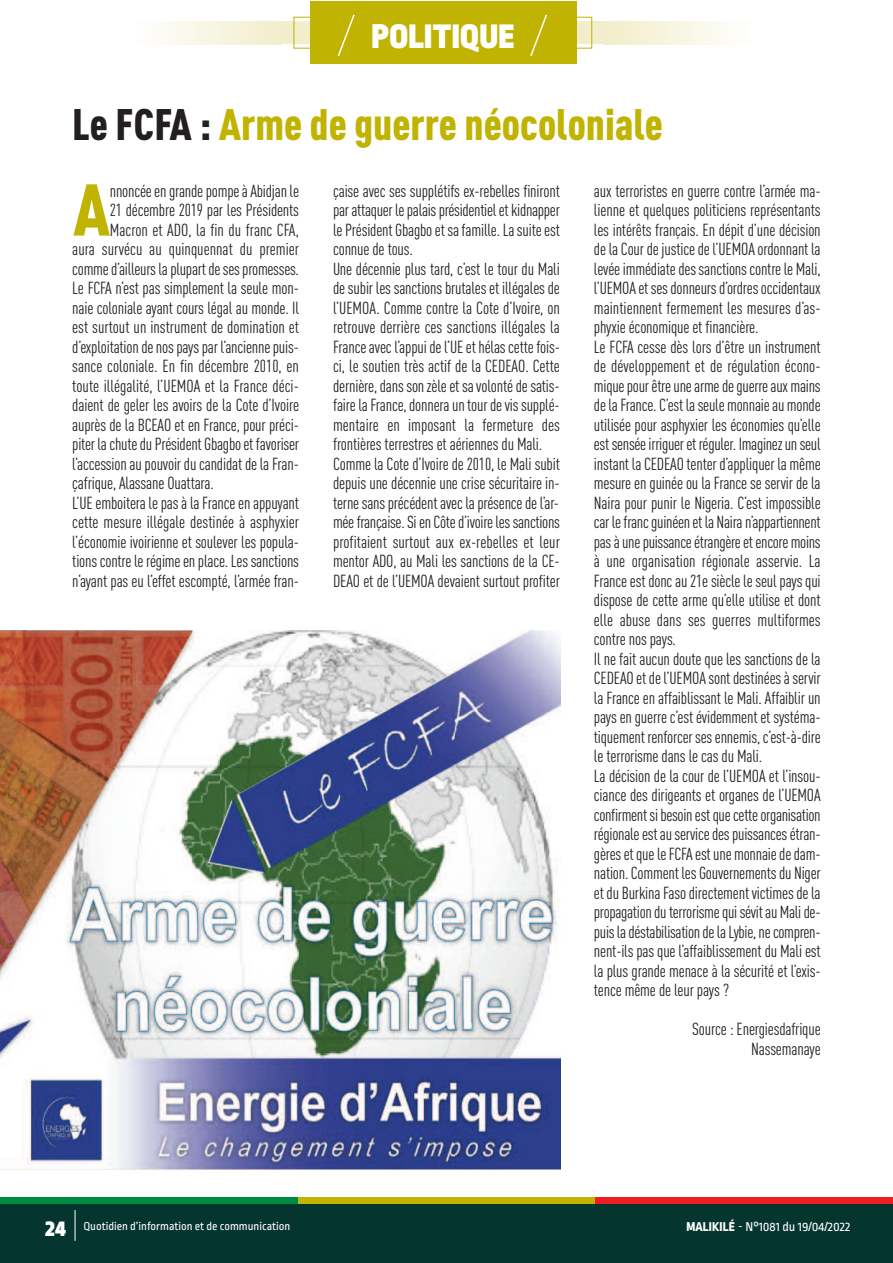
<style>
.page{position:relative;width:893px;height:1263px;background:#fff}
.page>*{position:absolute;margin:0;border:0;box-sizing:border-box;transform-origin:0 0}
.t1{font:900 condensed 72px "DIN Pro";color:#c0b301}
.t2{font:900 condensed 43.5px "DIN Pro";color:#c0b301}
.t3{font:900 36px "Ropa Sans Pro";letter-spacing:.01em;color:#fff}
.t4{font:condensed 17.25px/19.5px "DIN Pro";letter-spacing:-.01em;color:#231f20}
.t5{font:13.5px "Ropa Sans Pro";color:#fff}
.t6{font:12px "Ropa Sans Pro";color:#fff}
.s1{color:#231f20}
.s2{font-weight:900;font-size:24px}
.s3{font-weight:800}
</style>
<div class="page">
<div style="left:0;top:1203px;width:893px;height:60px;background:#05352f"></div>
<div style="left:0;top:1197px;width:298px;height:6px;background:#008b43"></div>
<div style="left:298px;top:1197px;width:297px;height:6px;background:#c0b301"></div>
<div style="left:595px;top:1197px;width:298px;height:6px;background:#ee1d23"></div>
<hr style="left:75px;top:1210px;width:1px;height:31px;background:#fff">
<div style="left:282px;top:21px;width:323px;height:23px;background:#f2eecb"></div>
<div style="left:135px;top:21px;width:147px;height:23px;background:linear-gradient(to right,#fefefe,#f1eeca)"></div>
<div style="left:604px;top:21px;width:147px;height:23px;background:linear-gradient(to right,#f1eeca,#fefefd)"></div>
<div style="left:310px;top:2px;width:267px;height:62px;background:#c0b301"></div>
<svg style="left:337px;top:14px;width:18px;height:42px"></svg>
<svg style="left:530px;top:14px;width:18px;height:42px"></svg>
<img style="left:0;top:630px;width:560px;height:539px">
<h3 class="t3" style="left:372px;top:24px;width:144px">POLITIQUE</h3>
<h2 class="t2" style="left:72px;top:109px;width:592px"><span class="s1">Le FCFA :</span> Arme de guerre néocoloniale</h2>
<h1 class="t1" style="left:73px;top:184px;width:39px">A</h1>
<p class="t4" style="left:110px;top:182px;width:191px">nnoncéeengrandepompeàAbidjanle</p>
<p class="t4" style="left:110px;top:202px;width:191px">21 décembre 2019 par les Présidents</p>
<p class="t4" style="left:110px;top:221px;width:191px">Macron et ADO, la fin du franc CFA,</p>
<p class="t4" style="left:72px;top:241px;width:228px">aura survécu au quinquennat du premier</p>
<p class="t4" style="left:72px;top:260px;width:228px">commed’ailleurslaplupartdesespromesses.</p>
<p class="t4" style="left:72px;top:280px;width:228px">Le FCFA n’est pas simplement la seule mon-</p>
<p class="t4" style="left:72px;top:299px;width:228px">naie coloniale ayant cours légal au monde. Il</p>
<p class="t4" style="left:72px;top:319px;width:228px">est surtout un instrument de domination et</p>
<p class="t4" style="left:72px;top:338px;width:228px">d’exploitationdenospayspar l’anciennepuis-</p>
<p class="t4" style="left:72px;top:358px;width:228px">sance coloniale. En fin décembre 2010, en</p>
<p class="t4" style="left:72px;top:377px;width:228px">toute illégalité, l’UEMOA et la France déci-</p>
<p class="t4" style="left:72px;top:397px;width:228px">daient de geler les avoirs de la Cote d’Ivoire</p>
<p class="t4" style="left:72px;top:416px;width:228px">auprès de la BCEAO et en France, pour préci-</p>
<p class="t4" style="left:72px;top:436px;width:228px">piter lachutedu Président Gbagboet favoriser</p>
<p class="t4" style="left:72px;top:455px;width:228px">l’accession au pouvoir du candidat de la Fran-</p>
<p class="t4" style="left:72px;top:475px;width:143px">çafrique, Alassane Ouattara.</p>
<p class="t4" style="left:72px;top:494px;width:228px">L’UE emboitera le pas à la France en appuyant</p>
<p class="t4" style="left:72px;top:514px;width:228px">cette mesure illégale destinée à asphyxier</p>
<p class="t4" style="left:72px;top:533px;width:228px">l’économie ivoirienne et soulever les popula-</p>
<p class="t4" style="left:72px;top:553px;width:228px">tionscontrelerégimeenplace.Lessanctions</p>
<p class="t4" style="left:72px;top:572px;width:228px">n’ayant pas eu l’effet escompté, l’armée fran-</p>
<p class="t4" style="left:333px;top:182px;width:228px">çaise avec ses supplétifs ex-rebelles finiront parattaquer lepalaisprésidentieletkidnapper le Président Gbagboetsafamille.Lasuiteest connue de tous.<br>Une décennie plus tard, c’est le tour du Mali de subir les sanctions brutales et illégales de l’UEMOA. Comme contre la Cote d’Ivoire, on retrouve derrière ces sanctions illégales la France avec l’appui de l’UE et hélas cette fois&shy;ci, le soutien très actif de la CEDEAO. Cette dernière, dans son zèle et sa volonté de satis&shy;fairelaFrance,donnerauntourdevissupplé&shy;mentaire en imposant la fermeture des frontières terrestres et aériennes du Mali.<br>Comme la Cote d’Ivoire de 2010, le Mali subit depuis une décennie une crise sécuritaire in&shy;ternesansprécédentaveclaprésencedel’ar&shy;méefrançaise.SienCôted’ivoirelessanctions profitaient surtout aux ex-rebelles et leur mentor ADO, au Mali les sanctions de la CE-DEAO et de l’UEMOA devaient surtout profiter</p>
<p class="t4" style="left:594px;top:182px;width:228px">aux terroristes en guerre contre l’armée ma&shy;lienne et quelques politiciens représentants les intérêts français. En dépit d’une décision de la Cour de justice de l’UEMOA ordonnant la levéeimmédiatedessanctionscontrele Mali, l’UEMOAetsesdonneursd’ordresoccidentaux maintiennent fermement les mesures d’as&shy;phyxie économique et financière.<br>Le FCFA cesse dès lors d’être un instrument de développement et de régulation écono&shy;miquepourêtreunearmedeguerreauxmains delaFrance.C’est laseulemonnaieaumonde utilisée pour asphyxier les économies qu’elle estsenséeirrigueret réguler. Imaginezunseul instant la CEDEAO tenter d’appliquer la même mesure en guinée ou la France se servir de la Naira pour punir le Nigeria. C’est impossible car lefrancguinéenet la Nairan’appartiennent pasàunepuissanceétrangèreetencoremoins à une organisation régionale asservie. La France est donc au 21e siècle le seul pays qui dispose de cette arme qu’elle utilise et dont elle abuse dans ses guerres multiformes contre nos pays.<br>Il ne fait aucun doute que les sanctions de la CEDEAO et de l’UEMOA sont destinées à servir la France en affaiblissant le Mali. Affaiblir un pays en guerre c’est évidemment et systéma&shy;tiquement renforcersesennemis,c’est-à-dire le terrorisme dans le cas du Mali.<br>La décision de la cour de l’UEMOA et l’insou&shy;ciance des dirigeants et organes de l’UEMOA confirmentsibesoinestquecetteorganisation régionaleestauservicedespuissancesétran&shy;gèresetqueleFCFAestunemonnaiededam&shy;nation.Comment les Gouvernementsdu Niger et du Burkina Faso directement victimes de la propagationduterrorismequisévitauMalide&shy;puisladéstabilisationdelaLybie,necompren&shy;nent-ils pas que l’affaiblissement du Mali est la plus grande menace à la sécurité et l’exis&shy;tence même de leur pays ?</p>
<p class="t4" style="left:692px;top:1021px;width:130px;text-align:right">Source : Energiesdafrique<br>Nassemanaye</p>
<p class="t6" style="left:46px;top:1222px;width:246px"><span class="s2">24</span> Quotidien d’information et de communication</p>
<p class="t5" style="left:686px;top:1222px;width:166px"><span class="s3">MALIKILé</span> - N°1081 du 19/04/2022</p>
</div>
